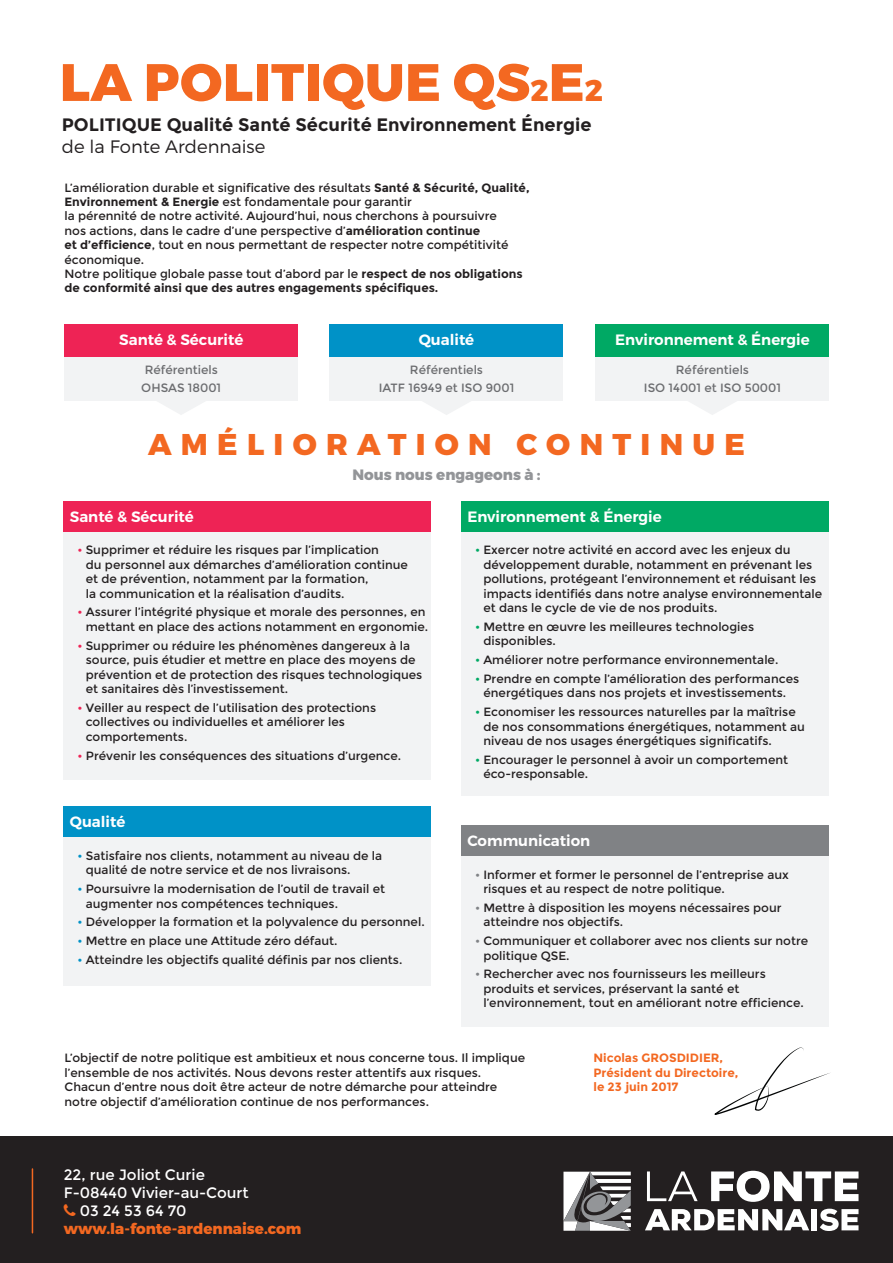
<style>
.page{position:relative;width:893px;height:1263px;background:#fff}
.page>*{position:absolute;margin:0;border:0;box-sizing:border-box;transform-origin:0 0}
.t1{font:800 52.5px "Montserrat";letter-spacing:.01em;color:#f36821}
.t2{font:800 30px "Montserrat";letter-spacing:.31em;color:#f36821}
.t3{font:700 18px "Montserrat";color:#231f20}
.t4{font:300 18px "Montserrat";color:#231f20}
.t5{font:600 15px "Montserrat";color:#fff}
.t6{font:15px "Montserrat";color:#fff}
.t7{font:800 15px "Montserrat";color:#f36821}
.t8{font:800 15px "Montserrat";color:#939598}
.t9{font:12px/14.4px "Montserrat";color:#231f20}
.t10{font:12px/18px "Montserrat";color:#6c6d70;text-align:center}
.t11{font:700 12px/14.4px "Montserrat";color:#f36821}
.s1{font-size:30px}
.s2{font-weight:700}
.s3{color:#ee2355}
.s4{color:#0092c7}
.s5{color:#00a964}
.s6{color:#808285}
</style>
<div class="page">
<div style="left:0;top:1137px;width:893px;height:126px;background:#231f20"></div>
<svg style="left:647px;top:1171px;width:51px;height:30px"></svg>
<svg style="left:711px;top:1171px;width:147px;height:31px"></svg>
<svg style="left:645px;top:1209px;width:164px;height:21px"></svg>
<div style="left:811px;top:1209px;width:6px;height:21px;background:#fff"></div>
<svg style="left:820px;top:1209px;width:38px;height:22px"></svg>
<svg style="left:563px;top:1172px;width:68px;height:59px"></svg>
<hr style="left:32px;top:1169px;width:1px;height:64px;background:#f36821">
<svg style="left:423px;top:401px;width:47px;height:14px"></svg>
<svg style="left:158px;top:401px;width:47px;height:14px"></svg>
<svg style="left:689px;top:401px;width:47px;height:14px"></svg>
<div style="left:64px;top:531px;width:367px;height:249px;background:#f2f3f4"></div>
<div style="left:461px;top:531px;width:367px;height:265px;background:#f2f3f4"></div>
<div style="left:64px;top:837px;width:367px;height:149px;background:#f2f3f4"></div>
<div style="left:461px;top:855px;width:367px;height:171px;background:#f2f3f4"></div>
<div style="left:596px;top:325px;width:233px;height:33px;background:#00a964"></div>
<div style="left:330px;top:325px;width:233px;height:33px;background:#0092c7"></div>
<div style="left:65px;top:325px;width:233px;height:33px;background:#ee2355"></div>
<div style="left:330px;top:358px;width:233px;height:43px;background:#f2f3f4"></div>
<div style="left:65px;top:358px;width:233px;height:43px;background:#f2f3f4"></div>
<div style="left:596px;top:358px;width:233px;height:43px;background:#f2f3f4"></div>
<div style="left:64px;top:501px;width:367px;height:30px;background:#ee2355"></div>
<div style="left:461px;top:501px;width:367px;height:30px;background:#00a964"></div>
<div style="left:64px;top:807px;width:367px;height:30px;background:#0092c7"></div>
<div style="left:461px;top:825px;width:367px;height:30px;background:#808285"></div>
<svg style="left:714px;top:1047px;width:116px;height:68px"></svg>
<h1 class="t1" style="left:60px;top:50px;width:545px">LA POLITIQUE QS<span class="s1">2</span>E<span class="s1">2</span></h1>
<h3 class="t3" style="left:62px;top:114px;width:531px">POLITIQUE Qualité Santé Sécurité Environnement Énergie</h3>
<h3 class="t4" style="left:62px;top:136px;width:205px">de la Fonte Ardennaise</h3>
<p class="t9" style="left:65px;top:180px;width:467px">L’amélioration durable et significative des résultats <span class="s2">Santé &amp; Sécurité, Qualité, Environnement &amp; Energie</span> est fondamentale pour garantir<br>la pérennité de notre activité. Aujourd’hui, nous cherchons à poursuivre<br>nos actions, dans le cadre d’une perspective d’<span class="s2">amélioration continue<br>et d’efficience</span>, tout en nous permettant de respecter notre compétitivité économique.<br>Notre politique globale passe tout d’abord par le <span class="s2">respect de nos obligations de conformité ainsi que des autres engagements spécifiques.</span></p>
<p class="t5" style="left:119px;top:331px;width:126px">Santé &amp; Sécurité</p>
<p class="t5" style="left:419px;top:331px;width:57px">Qualité</p>
<p class="t5" style="left:615px;top:331px;width:196px">Environnement &amp; Énergie</p>
<p class="t10" style="left:379px;top:361px;width:137px">Référentiels<br>IATF 16949 et ISO 9001</p>
<p class="t10" style="left:141px;top:361px;width:81px;text-align:left">Référentiels<br>OHSAS 18001</p>
<p class="t10" style="left:644px;top:361px;width:139px">Référentiels<br>ISO 14001 et ISO 50001</p>
<h2 class="t2" style="left:148px;top:425px;width:598px">AMÉLIORATION CONTINUE</h2>
<p class="t8" style="left:352px;top:466px;width:190px">Nous nous engageons à :</p>
<p class="t5" style="left:70px;top:507px;width:126px">Santé &amp; Sécurité</p>
<p class="t5" style="left:467px;top:507px;width:196px">Environnement &amp; Énergie</p>
<p class="t9" style="left:86px;top:543px;width:324px;text-indent:-8px"><span class="s3">•</span> Supprimer et réduire les risques par l’implication<br>du personnel aux démarches d’amélioration continue et de prévention, notamment par la formation,<br>la communication et la réalisation d’audits.</p>
<p class="t9" style="left:77px;top:605px;width:352px;text-align:right"><span class="s3">•</span> Assurer l’intégrité physique et morale des personnes, en mettant en place des actions notamment en ergonomie.</p>
<p class="t9" style="left:86px;top:638px;width:338px;text-indent:-8px"><span class="s3">•</span> Supprimer ou réduire les phénomènes dangereux à la source, puis étudier et mettre en place des moyens de prévention et de protection des risques technologiques et sanitaires dès l’investissement.</p>
<p class="t9" style="left:86px;top:700px;width:292px;text-indent:-8px"><span class="s3">•</span> Veiller au respect de l’utilisation des protections collectives ou individuelles et améliorer les comportements.</p>
<p class="t9" style="left:77px;top:748px;width:325px"><span class="s3">•</span> Prévenir les conséquences des situations d’urgence.</p>
<p class="t5" style="left:70px;top:813px;width:57px">Qualité</p>
<p class="t9" style="left:86px;top:848px;width:298px;text-indent:-8px"><span class="s4">•</span> Satisfaire nos clients, notamment au niveau de la qualité de notre service et de nos livraisons.</p>
<p class="t9" style="left:86px;top:882px;width:301px;text-indent:-8px"><span class="s4">•</span> Poursuivre la modernisation de l’outil de travail et augmenter nos compétences techniques.</p>
<p class="t9" style="left:77px;top:915px;width:349px"><span class="s4">•</span> Développer la formation et la polyvalence du personnel.</p>
<p class="t9" style="left:77px;top:934px;width:262px"><span class="s4">•</span> Mettre en place une Attitude zéro défaut.</p>
<p class="t9" style="left:77px;top:953px;width:326px"><span class="s4">•</span> Atteindre les objectifs qualité définis par nos clients.</p>
<p class="t9" style="left:483px;top:543px;width:340px;text-indent:-8px"><span class="s5">•</span> Exercer notre activité en accord avec les enjeux du développement durable, notamment en prévenant les pollutions, protégeant l’environnement et réduisant les impacts identifiés dans notre analyse environnementale et dans le cycle de vie de nos produits.</p>
<p class="t9" style="left:483px;top:619px;width:272px;text-indent:-8px"><span class="s5">•</span> Mettre en œuvre les meilleures technologies disponibles.</p>
<p class="t9" style="left:475px;top:653px;width:305px"><span class="s5">•</span> Améliorer notre performance environnementale.</p>
<p class="t9" style="left:475px;top:672px;width:326px;text-align:center"><span class="s5">•</span> Prendre en compte l’amélioration des performances énergétiques dans nos projets et investissements.</p>
<p class="t9" style="left:483px;top:705px;width:323px;text-indent:-8px"><span class="s5">•</span> Economiser les ressources naturelles par la maîtrise de nos consommations énergétiques, notamment au niveau de nos usages énergétiques significatifs.</p>
<p class="t9" style="left:483px;top:753px;width:306px;text-indent:-8px"><span class="s5">•</span> Encourager le personnel à avoir un comportement éco-responsable.</p>
<p class="t5" style="left:467px;top:831px;width:124px">Communication</p>
<p class="t9" style="left:483px;top:867px;width:307px;text-indent:-8px"><span class="s6">•</span> Informer et former le personnel de l’entreprise aux risques et au respect de notre politique.</p>
<p class="t9" style="left:483px;top:900px;width:300px;text-indent:-8px"><span class="s6">•</span> Mettre à disposition les moyens nécessaires pour atteindre nos objectifs.</p>
<p class="t9" style="left:483px;top:934px;width:326px;text-indent:-8px"><span class="s6">•</span> Communiquer et collaborer avec nos clients sur notre politique QSE.</p>
<p class="t9" style="left:483px;top:967px;width:322px;text-indent:-8px"><span class="s6">•</span> Rechercher avec nos fournisseurs les meilleurs produits et services, préservant la santé et l’environnement, tout en améliorant notre efficience.</p>
<p class="t9" style="left:65px;top:1051px;width:462px">L’objectif de notre politique est ambitieux et nous concerne tous. Il implique l’ensemble de nos activités. Nous devons rester attentifs aux risques.<br>Chacun d’entre nous doit être acteur de notre démarche pour atteindre notre objectif d’amélioration continue de nos performances.</p>
<p class="t6" style="left:64px;top:1166px;width:143px">22, rue Joliot Curie</p>
<p class="t6" style="left:64px;top:1184px;width:187px">F-08440 Vivier-au-Court</p>
<p class="t6" style="left:80px;top:1202px;width:108px">03 24 53 64 70</p>
<p class="t7" style="left:64px;top:1219px;width:239px">www.la-fonte-ardennaise.com</p>
<p class="t11" style="left:593px;top:1051px;width:146px">Nicolas GROSDIDIER,<br>Président du Directoire, le 23 juin 2017</p>
</div>
